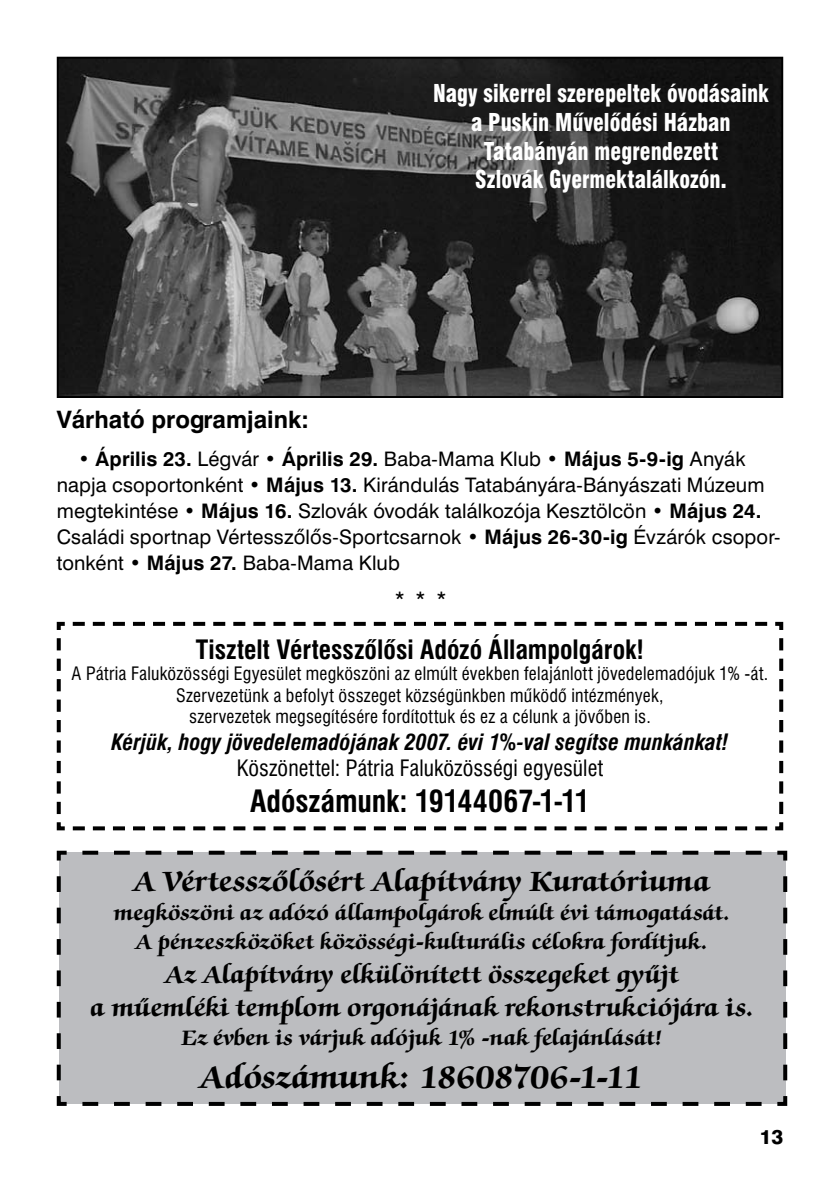
<style>
.page{position:relative;width:840px;height:1191px;background:#fff}
.page>*{position:absolute;margin:0;border:0;box-sizing:border-box;transform-origin:0 0}
.t1{font:italic 700 36px "Zapf Chancery PFL";color:#000}
.t2{font:italic 700 32px "Zapf Chancery PFL";letter-spacing:.015em;color:#000}
.t3{font:700 30px "Swiss 721 Cn PFL";color:#000}
.t4{font:italic 700 28px/33.6px "Zapf Chancery PFL";letter-spacing:.02em;color:#000;text-align:center}
.t5{font:700 26px "Swiss 721 Cn PFL";color:#000}
.t6{font:italic 700 24px/28.8px "Zapf Chancery PFL";letter-spacing:.02em;color:#000;text-align:center}
.t7{font:24px/28.8px "Swiss 721 Blk Cn PFL";color:#fff;text-align:center;scale:.9 1}
.t8{font:700 24px "Swiss 721 PFL";color:#000}
.t9{font:italic 700 22px "Swiss 721 Cn PFL";letter-spacing:.005em;color:#000}
.t10{font:22px "Swiss 721 Cn PFL";letter-spacing:.005em;color:#000}
.t11{font:20px/26px "Swiss 721 PFL";letter-spacing:.005em;color:#000}
.t12{font:20px "Swiss 721 Hv PFL";color:#000}
.t13{font:18px/21.6px "Swiss 721 Cn PFL";letter-spacing:.015em;color:#000;text-align:center}
.s1{font-weight:700}
</style>
<div class="page">
<div style="left:56px;top:850px;width:732px;height:256px;background:#bcbdc0"></div>
<svg style="left:56px;top:621px;width:728px;height:210px"></svg>
<img style="left:60px;top:60px;width:719px;height:335px">
<div style="left:57px;top:57px;width:725px;height:341px;border:2px solid #000"></div>
<p class="t7" style="left:433px;top:79px;width:374px">Nagy sikerrel szerepeltek óvodásaink a Puskin Művelődési Házban<br>Tatabányán megrendezett<br>Szlovák Gyermektalálkozón.</p>
<p class="t8" style="left:57px;top:405px;width:253px">Várható programjaink:</p>
<p class="t11" style="left:57px;top:445px;width:725px;text-indent:21px"><span class="s1">• Április 23.</span> Légvár <span class="s1">• Április 29.</span> Baba-Mama Klub <span class="s1">• Május 5-9-ig</span> Anyák napja csoportonként <span class="s1">• Május 13.</span> Kirándulás Tatabányára-Bányászati Múzeum megtekintése • <span class="s1">Május 16.</span> Szlovák óvodák találkozója Kesztölcön <span class="s1">• Május 24.<br></span>Családi sportnap Vértesszőlős-Sportcsarnok • <span class="s1">Május 26-30-ig</span> Évzárók csopor&shy;tonként <span class="s1">• Május 27.</span> Baba-Mama Klub</p>
<p class="t11" style="left:394px;top:585px;width:53px">* * *</p>
<h3 class="t5" style="left:196px;top:633px;width:449px">Tisztelt Vértesszőlősi Adózó Állampolgárok!</h3>
<p class="t13" style="left:72px;top:663px;width:697px">A Pátria Faluközösségi Egyesület megköszöni az elmúlt években felajánlott jövedelemadójuk 1% -át.<br>Szervezetünk a befolyt összeget községünkben működő intézmények,<br>szervezetek megsegítésére fordítottuk és ez a célunk a jövőben is.</p>
<p class="t9" style="left:111px;top:728px;width:618px">Kérjük, hogy jövedelemadójának 2007. évi 1%-val segítse munkánkat!</p>
<p class="t10" style="left:236px;top:755px;width:368px">Köszönettel: Pátria Faluközösségi egyesület</p>
<h3 class="t3" style="left:250px;top:783px;width:341px">Adószámunk: 19144067-1-11</h3>
<h2 class="t2" style="left:134px;top:865px;width:576px">A Vértesszőlősért Alapítvány Kuratóriuma</h2>
<p class="t6" style="left:114px;top:899px;width:617px">megköszöni az adózó állampolgárok elmúlt évi támogatását.<br>A pénzeszközöket közösségi-kulturális célokra fordítjuk.</p>
<h3 class="t4" style="left:90px;top:958px;width:664px">Az Alapítvány elkülönített összegeket gyűjt<br>a műemléki templom orgonájának rekonstrukciójára is.</h3>
<p class="t6" style="left:182px;top:1024px;width:481px">Ez évben is várjuk adójuk 1% -nak felajánlását!</p>
<h1 class="t1" style="left:200px;top:1058px;width:444px">Adószámunk: 18608706-1-11</h1>
<p class="t12" style="left:759px;top:1124px;width:25px">13</p>
</div>
